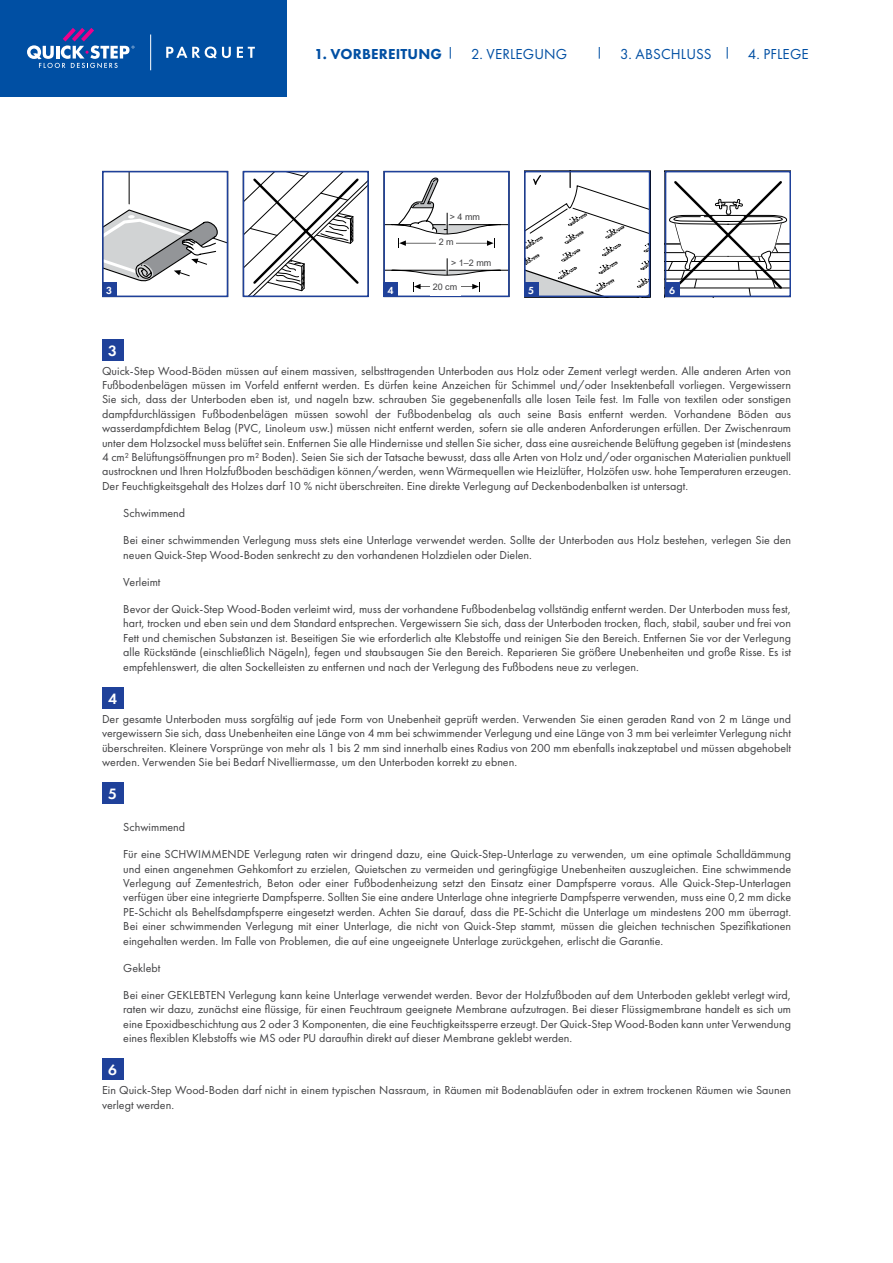
<style>
.page{position:relative;width:893px;height:1263px;background:#fff}
.page>*{position:absolute;margin:0;border:0;box-sizing:border-box;transform-origin:0 0}
.t1{font:600 15.6px "Futura PT";color:#fff}
.t2{font:15px "Futura PT";letter-spacing:.01em;color:#004fa3}
.t3{font:800 15px "Futura PT";letter-spacing:.01em;color:#004fa3}
.t4{font:12px/14.4px "Futura PT";color:#404042;text-align:justify}
.t5{font:600 10.65px "Futura PT";color:#fff}
.t6{font:9px "Arial";color:#404042}
</style>
<div class="page">
<svg style="left:413px;top:282px;width:67px;height:9px"></svg>
<svg style="left:386px;top:177px;width:121px;height:71px"></svg>
<svg style="left:386px;top:258px;width:121px;height:18px"></svg>
<div style="left:383px;top:171px;width:127px;height:126px;border:2px solid #1f419a"></div>
<svg style="left:524px;top:174px;width:126px;height:124px"></svg>
<div style="left:524px;top:171px;width:126px;height:126px;border:2px solid #1f419a"></div>
<svg style="left:668px;top:181px;width:120px;height:113px"></svg>
<div style="left:665px;top:171px;width:126px;height:126px;border:2px solid #1f419a"></div>
<div style="left:102px;top:283px;width:14px;height:14px;background:#1f419a"></div>
<div style="left:383px;top:283px;width:15px;height:14px;background:#1f419a"></div>
<div style="left:524px;top:283px;width:14px;height:14px;background:#1f419a"></div>
<div style="left:665px;top:283px;width:14px;height:14px;background:#1f419a"></div>
<div style="left:0;top:0;width:287px;height:97px;background:#004fa3"></div>
<hr style="left:150px;top:35px;width:1px;height:35px;background:#fff">
<svg style="left:27px;top:28px;width:107px;height:40px"></svg>
<svg style="left:166px;top:47px;width:65px;height:11px"></svg>
<svg style="left:237px;top:47px;width:18px;height:11px"></svg>
<svg style="left:246px;top:174px;width:120px;height:120px"></svg>
<div style="left:243px;top:171px;width:126px;height:126px;border:2px solid #1f419a"></div>
<svg style="left:105px;top:174px;width:120px;height:108px"></svg>
<div style="left:102px;top:171px;width:126px;height:126px;border:2px solid #1f419a"></div>
<svg style="left:727px;top:47px;width:1px;height:12px"></svg>
<svg style="left:599px;top:47px;width:1px;height:12px"></svg>
<svg style="left:450px;top:47px;width:1px;height:12px"></svg>
<div style="left:102px;top:339px;width:21px;height:21px;background:#1f419a"></div>
<div style="left:102px;top:687px;width:21px;height:21px;background:#1f419a"></div>
<div style="left:102px;top:783px;width:21px;height:21px;background:#1f419a"></div>
<div style="left:102px;top:1059px;width:21px;height:21px;background:#1f419a"></div>
<div style="left:450px;top:212px;width:51px;height:9px;background:#fff"></div>
<div style="left:451px;top:258px;width:51px;height:9px;background:#fff"></div>
<div style="left:437px;top:236px;width:19px;height:12px;background:#fff"></div>
<div style="left:430px;top:278px;width:30px;height:18px;background:#fff"></div>
<p class="t3" style="left:314px;top:44px;width:129px">1. VORBEREITUNG</p>
<p class="t2" style="left:471px;top:45px;width:98px">2. VERLEGUNG</p>
<p class="t2" style="left:620px;top:45px;width:93px">3. ABSCHLUSS</p>
<p class="t2" style="left:748px;top:45px;width:62px">4. PFLEGE</p>
<p class="t6" style="left:450px;top:210px;width:32px">&gt;4mm</p>
<p class="t6" style="left:451px;top:256px;width:42px">&gt; 1–2 mm</p>
<p class="t6" style="left:439px;top:236px;width:17px">2 m</p>
<p class="t6" style="left:433px;top:280px;width:26px">20 cm</p>
<p class="t5" style="left:106px;top:284px;width:8px">3</p>
<p class="t5" style="left:388px;top:284px;width:8px">4</p>
<p class="t5" style="left:528px;top:284px;width:8px">5</p>
<p class="t5" style="left:669px;top:284px;width:8px">6</p>
<h1 class="t1" style="left:108px;top:341px;width:10px">3</h1>
<p class="t4" style="left:102px;top:363px;width:691px">Quick-Step Wood-Böden müssen auf einem massiven, selbsttragenden Unterboden aus Holz oder Zement verlegt werden. Alle anderen Arten von Fußbodenbelägen müssen im Vorfeld entfernt werden. Es dürfen keine Anzeichen für Schimmel und/oder Insektenbefall vorliegen. Vergewissern Sie sich, dass der Unterboden eben ist, und nageln bzw. schrauben Sie gegebenenfalls alle losen Teile fest. Im Falle von textilen oder sonstigen dampfdurchlässigen Fußbodenbelägen müssen sowohl der Fußbodenbelag als auch seine Basis entfernt werden. Vorhandene Böden aus wasserdampfdichtem Belag (PVC, Linoleum usw.) müssen nicht entfernt werden, sofern sie alle anderen Anforderungen erfüllen. Der Zwischenraum unter dem Holzsockel muss belüftet sein. Entfernen Sie alle Hindernisse und stellen Sie sicher, dass eine ausreichende Belüftung gegeben ist (mindestens 4 cm² Belüftungsöffnungen pro m² Boden). Seien Sie sich der Tatsache bewusst, dass alle Arten von Holz und/oder organischen Materialien punktuell austrocknen und Ihren Holzfußboden beschädigen können/werden, wenn Wärmequellen wie Heizlüfter, Holzöfen usw. hohe Temperaturen erzeugen.<br>Der Feuchtigkeitsgehalt des Holzes darf 10 % nicht überschreiten. Eine direkte Verlegung auf Deckenbodenbalken ist untersagt.</p>
<p class="t4" style="left:123px;top:506px;width:63px">Schwimmend</p>
<p class="t4" style="left:123px;top:533px;width:669px">Bei einer schwimmenden Verlegung muss stets eine Unterlage verwendet werden. Sollte der Unterboden aus Holz bestehen, verlegen Sie den neuen Quick-Step Wood-Boden senkrecht zu den vorhandenen Holzdielen oder Dielen.</p>
<p class="t4" style="left:123px;top:574px;width:39px">Verleimt</p>
<p class="t4" style="left:123px;top:602px;width:669px">Bevor der Quick-Step Wood-Boden verleimt wird, muss der vorhandene Fußbodenbelag vollständig entfernt werden. Der Unterboden muss fest, hart, trocken und eben sein und dem Standard entsprechen. Vergewissern Sie sich, dass der Unterboden trocken, flach, stabil, sauber und frei von Fett und chemischen Substanzen ist. Beseitigen Sie wie erforderlich alte Klebstoffe und reinigen Sie den Bereich. Entfernen Sie vor der Verlegung alle Rückstände (einschließlich Nägeln), fegen und staubsaugen Sie den Bereich. Reparieren Sie größere Unebenheiten und große Risse. Es ist empfehlenswert, die alten Sockelleisten zu entfernen und nach der Verlegung des Fußbodens neue zu verlegen.</p>
<h1 class="t1" style="left:108px;top:689px;width:10px">4</h1>
<p class="t4" style="left:102px;top:711px;width:691px">Der gesamte Unterboden muss sorgfältig auf jede Form von Unebenheit geprüft werden. Verwenden Sie einen geraden Rand von 2 m Länge und vergewissern Sie sich, dass Unebenheiten eine Länge von 4 mm bei schwimmender Verlegung und eine Länge von 3 mm bei verleimter Verlegung nicht überschreiten. Kleinere Vorsprünge von mehr als 1 bis 2 mm sind innerhalb eines Radius von 200 mm ebenfalls inakzeptabel und müssen abgehobelt werden. Verwenden Sie bei Bedarf Nivelliermasse, um den Unterboden korrekt zu ebnen.</p>
<h1 class="t1" style="left:108px;top:784px;width:10px">5</h1>
<p class="t4" style="left:123px;top:820px;width:63px">Schwimmend</p>
<p class="t4" style="left:123px;top:847px;width:669px">Für eine SCHWIMMENDE Verlegung raten wir dringend dazu, eine Quick-Step-Unterlage zu verwenden, um eine optimale Schalldämmung und einen angenehmen Gehkomfort zu erzielen, Quietschen zu vermeiden und geringfügige Unebenheiten auszugleichen. Eine schwimmende Verlegung auf Zementestrich, Beton oder einer Fußbodenheizung setzt den Einsatz einer Dampfsperre voraus. Alle Quick-Step-Unterlagen verfügen über eine integrierte Dampfsperre. Sollten Sie eine andere Unterlage ohne integrierte Dampfsperre verwenden, muss eine 0,2 mm dicke PE-Schicht als Behelfsdampfsperre eingesetzt werden. Achten Sie darauf, dass die PE-Schicht die Unterlage um mindestens 200 mm überragt.<br>Bei einer schwimmenden Verlegung mit einer Unterlage, die nicht von Quick-Step stammt, müssen die gleichen technischen Spezifikationen eingehalten werden. Im Falle von Problemen, die auf eine ungeeignete Unterlage zurückgehen, erlischt die Garantie.</p>
<p class="t4" style="left:123px;top:960px;width:39px">Geklebt</p>
<p class="t4" style="left:123px;top:987px;width:669px">Bei einer GEKLEBTEN Verlegung kann keine Unterlage verwendet werden. Bevor der Holzfußboden auf dem Unterboden geklebt verlegt wird, raten wir dazu, zunächst eine flüssige, für einen Feuchtraum geeignete Membrane aufzutragen. Bei dieser Flüssigmembrane handelt es sich um eine Epoxidbeschichtung aus 2 oder 3 Komponenten, die eine Feuchtigkeitssperre erzeugt. Der Quick-Step Wood-Boden kann unter Verwendung eines flexiblen Klebstoffs wie MS oder PU daraufhin direkt auf dieser Membrane geklebt werden.</p>
<h1 class="t1" style="left:108px;top:1060px;width:10px">6</h1>
<p class="t4" style="left:102px;top:1083px;width:691px">Ein Quick-Step Wood-Boden darf nicht in einem typischen Nassraum, in Räumen mit Bodenabläufen oder in extrem trockenen Räumen wie Saunen verlegt werden.</p>
</div>
